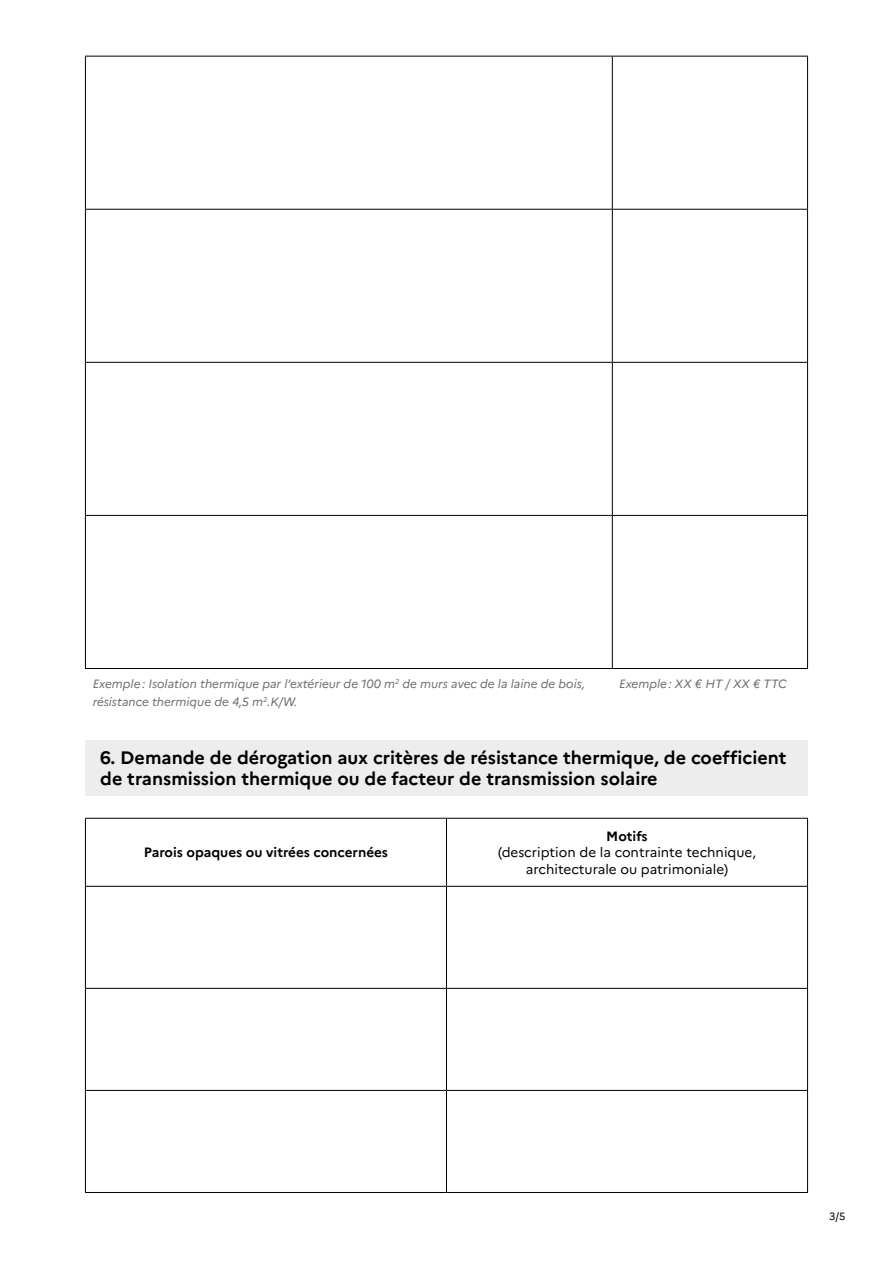
<style>
.page{position:relative;width:893px;height:1263px;background:#fff}
.page>*{position:absolute;margin:0;border:0;box-sizing:border-box;transform-origin:0 0}
.t1{font:700 18px/21.6px "Marianne";color:#000}
.t2{font:13.5px/16.2px "Marianne";color:#000;text-align:center}
.t3{font:700 13.5px "Marianne";color:#000}
.t4{font:italic 12px "Marianne";color:#706f6f}
.t5{font:10.5px "Marianne";color:#000}
.s1{font-weight:700}
</style>
<div class="page">
<div style="left:85px;top:741px;width:723px;height:55px;background:#ededed"></div>
<hr style="left:85px;top:56px;width:527px;height:1px;background:#000">
<hr style="left:85px;top:57px;width:1px;height:152px;background:#000">
<hr style="left:612px;top:56px;width:196px;height:1px;background:#000">
<hr style="left:612px;top:57px;width:1px;height:152px;background:#000">
<hr style="left:807px;top:57px;width:1px;height:152px;background:#000">
<hr style="left:85px;top:209px;width:527px;height:1px;background:#000">
<hr style="left:85px;top:210px;width:1px;height:152px;background:#000">
<hr style="left:612px;top:209px;width:196px;height:1px;background:#000">
<hr style="left:612px;top:210px;width:1px;height:152px;background:#000">
<hr style="left:807px;top:210px;width:1px;height:152px;background:#000">
<hr style="left:85px;top:362px;width:527px;height:1px;background:#000">
<hr style="left:85px;top:363px;width:1px;height:152px;background:#000">
<hr style="left:612px;top:362px;width:196px;height:1px;background:#000">
<hr style="left:612px;top:363px;width:1px;height:152px;background:#000">
<hr style="left:807px;top:363px;width:1px;height:152px;background:#000">
<hr style="left:85px;top:515px;width:527px;height:1px;background:#000">
<hr style="left:85px;top:516px;width:1px;height:152px;background:#000">
<hr style="left:612px;top:515px;width:196px;height:1px;background:#000">
<hr style="left:612px;top:516px;width:1px;height:152px;background:#000">
<hr style="left:807px;top:516px;width:1px;height:152px;background:#000">
<hr style="left:85px;top:668px;width:527px;height:1px;background:#000">
<hr style="left:612px;top:668px;width:196px;height:1px;background:#000">
<hr style="left:85px;top:818px;width:361px;height:1px;background:#000">
<hr style="left:85px;top:819px;width:1px;height:67px;background:#000">
<hr style="left:446px;top:818px;width:362px;height:1px;background:#000">
<hr style="left:446px;top:819px;width:1px;height:67px;background:#000">
<hr style="left:807px;top:819px;width:1px;height:67px;background:#000">
<hr style="left:85px;top:886px;width:361px;height:1px;background:#000">
<hr style="left:85px;top:887px;width:1px;height:101px;background:#000">
<hr style="left:446px;top:886px;width:362px;height:1px;background:#000">
<hr style="left:446px;top:887px;width:1px;height:101px;background:#000">
<hr style="left:807px;top:887px;width:1px;height:101px;background:#000">
<hr style="left:85px;top:988px;width:361px;height:1px;background:#000">
<hr style="left:85px;top:989px;width:1px;height:101px;background:#000">
<hr style="left:446px;top:988px;width:362px;height:1px;background:#000">
<hr style="left:446px;top:989px;width:1px;height:101px;background:#000">
<hr style="left:807px;top:989px;width:1px;height:101px;background:#000">
<hr style="left:85px;top:1090px;width:361px;height:1px;background:#000">
<hr style="left:85px;top:1091px;width:1px;height:101px;background:#000">
<hr style="left:446px;top:1090px;width:362px;height:1px;background:#000">
<hr style="left:446px;top:1091px;width:1px;height:101px;background:#000">
<hr style="left:807px;top:1091px;width:1px;height:101px;background:#000">
<hr style="left:85px;top:1192px;width:361px;height:1px;background:#000">
<hr style="left:446px;top:1192px;width:362px;height:1px;background:#000">
<p class="t4" style="left:93px;top:674px;width:494px">Exemple : Isolation thermique par l’extérieur de 100 m<sup>2</sup> de murs avec de la laine de bois,</p>
<p class="t4" style="left:619px;top:674px;width:169px">Exemple : XX € HT / XX € TTC</p>
<p class="t4" style="left:93px;top:692px;width:206px">résistance thermique de 4,5 m<sup>2</sup>.K/W.</p>
<h2 class="t1" style="left:100px;top:745px;width:688px">6. Demande de dérogation aux critères de résistance thermique, de coefficient de transmission thermique ou de facteur de transmission solaire</h2>
<p class="t3" style="left:144px;top:842px;width:246px">Parois opaques ou vitrées concernées</p>
<p class="t2" style="left:498px;top:827px;width:260px"><span class="s1">Motifs<br></span>(description de la contrainte technique, architecturale ou patrimoniale)</p>
<p class="t5" style="left:829px;top:1208px;width:18px">3/5</p>
</div>
